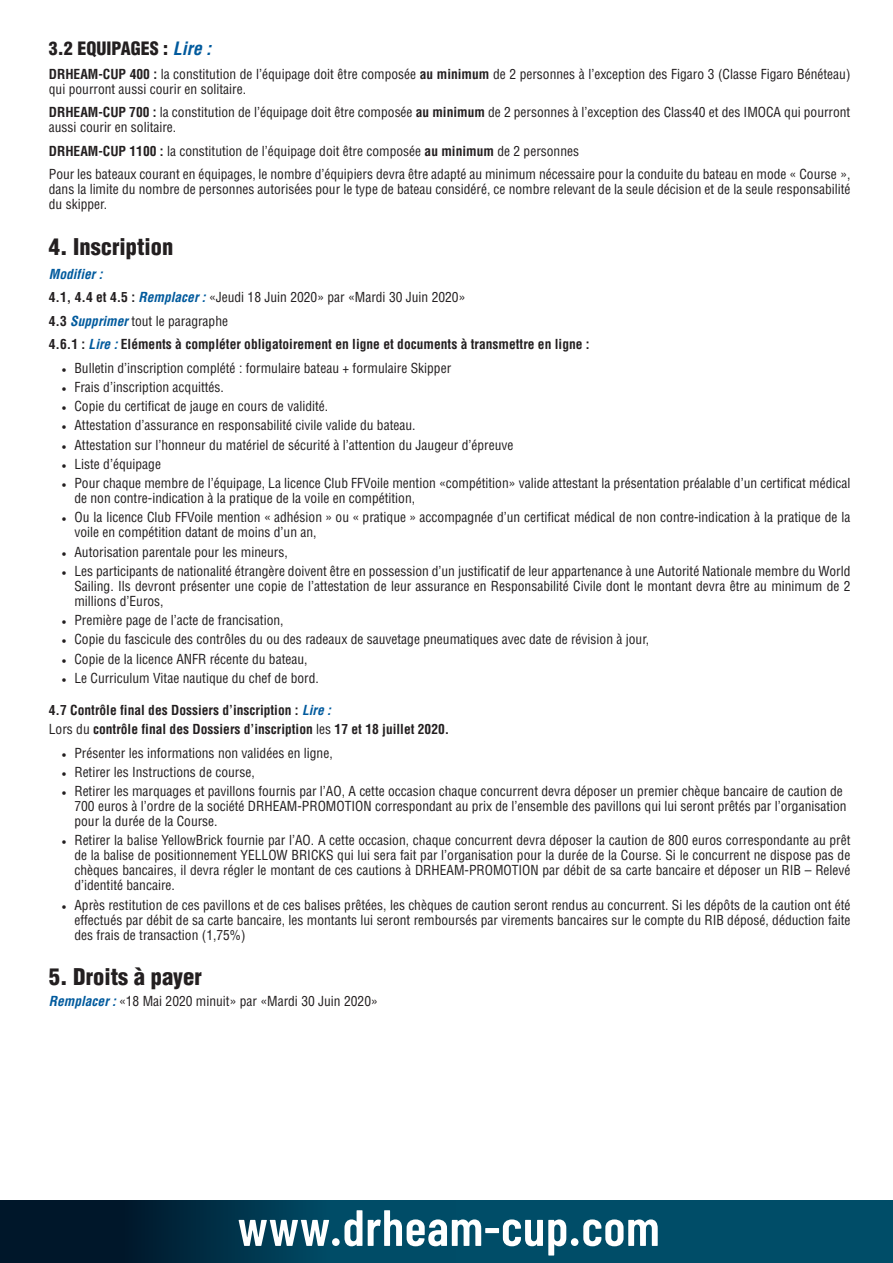
<style>
.page{position:relative;width:893px;height:1263px;background:#fff}
.page>*{position:absolute;margin:0;border:0;box-sizing:border-box;transform-origin:0 0}
.t1{font:600 51px "Barlow Condensed";letter-spacing:.01em;color:#fff}
.t2{font:900 condensed 22.5px "Helvetica LT Std";color:#231f20}
.t3{font:900 condensed 18px "Helvetica LT Std";color:#231f20}
.t4{font:condensed 13.5px/15px "Helvetica LT Std";color:#231f20}
.t5{font:700 condensed 13.5px/23.5px "Helvetica LT Std";color:#231f20}
.s1{font-weight:700;font-style:italic;color:#015a9d}
.s2{font-weight:700}
.s3{font-style:italic;color:#015a9d}
.s4{font-weight:400}
.s5{font-family:"Minion Pro";font-stretch:normal}
</style>
<div class="page">
<div style="left:0;top:1200px;width:893px;height:63px;background:#004d68"></div>
<div style="left:0;top:1200px;width:455px;height:63px;background:linear-gradient(to right,#000c1e,#005773)"></div>
<h3 class="t3" style="left:49px;top:37px;width:164px">3.2 EQUIPAGES : <span class="s1">Lire :</span></h3>
<p class="t4" style="left:49px;top:66px;width:803px"><span class="s2">DRHEAM-CUP 400 :</span> la constitution de l’équipage doit être composée <span class="s2">au minimum</span> de 2 personnes à l’exception des Figaro 3 (Classe Figaro Bénéteau) qui pourront aussi courir en solitaire.</p>
<p class="t4" style="left:49px;top:105px;width:803px"><span class="s2">DRHEAM-CUP 700 :</span> la constitution de l’équipage doit être composée <span class="s2">au minimum</span> de 2 personnes à l’exception des Class40 et des IMOCA qui pourront aussi courir en solitaire.</p>
<p class="t4" style="left:49px;top:139px;width:803px;line-height:23.5px"><span class="s2">DRHEAM-CUP 1100 :</span> la constitution de l’équipage doit être composée <span class="s2">au minimum</span> de 2 personnes<br>Pour les bateaux courant en équipages, le nombre d’équipiers devra être adapté au minimum nécessaire pour la conduite du bateau en mode « Course »,</p>
<p class="t4" style="left:49px;top:182px;width:803px">dans la limite du nombre de personnes autorisées pour le type de bateau considéré, ce nombre relevant de la seule décision et de la seule responsabilité du skipper.</p>
<h2 class="t2" style="left:49px;top:232px;width:126px">4. Inscription</h2>
<p class="t5" style="left:49px;top:262px;width:542px"><span class="s3">Modifier :<br></span>4.1, 4.4 et 4.5 : <span class="s3">Remplacer :</span> <span class="s4">«Jeudi 18 Juin 2020» par «Mardi 30 Juin 2020»<br></span>4.3 <span class="s3">Supprimer</span> <span class="s4">tout le paragraphe<br></span>4.6.1 : <span class="s3">Lire :</span> Eléments à compléter obligatoirement en ligne et documents à transmettre en ligne :</p>
<p class="t4" style="left:62px;top:360px;width:391px"><span class="s5">•</span> Bulletin d’inscription complété : formulaire bateau + formulaire Skipper</p>
<p class="t4" style="left:62px;top:379px;width:164px"><span class="s5">•</span> Frais d’inscription acquittés.</p>
<p class="t4" style="left:62px;top:398px;width:268px"><span class="s5">•</span> Copie du certificat de jauge en cours de validité.</p>
<p class="t4" style="left:62px;top:418px;width:355px"><span class="s5">•</span> Attestation d’assurance en responsabilité civile valide du bateau.</p>
<p class="t4" style="left:62px;top:437px;width:453px"><span class="s5">•</span> Attestation sur l’honneur du matériel de sécurité à l’attention du Jaugeur d’épreuve</p>
<p class="t4" style="left:62px;top:456px;width:101px"><span class="s5">•</span> Liste d’équipage</p>
<p class="t4" style="left:74px;top:475px;width:777px;text-indent:-13px"><span class="s5">•</span> Pour chaque membre de l’équipage, La licence Club FFVoile mention «compétition» valide attestant la présentation préalable d’un certificat médical de non contre-indication à la pratique de la voile en compétition,</p>
<p class="t4" style="left:74px;top:510px;width:777px;text-indent:-13px"><span class="s5">•</span> Ou la licence Club FFVoile mention « adhésion » ou « pratique » accompagnée d’un certificat médical de non contre-indication à la pratique de la voile en compétition datant de moins d’un an,</p>
<p class="t4" style="left:62px;top:544px;width:228px"><span class="s5">•</span> Autorisation parentale pour les mineurs,</p>
<p class="t4" style="left:74px;top:563px;width:777px;text-align:justify;text-indent:-13px"><span class="s5">•</span> Les participants de nationalité étrangère doivent être en possession d’un justificatif de leur appartenance à une Autorité Nationale membre du World Sailing. Ils devront présenter une copie de l’attestation de leur assurance en Responsabilité Civile dont le montant devra être au minimum de 2 millions d’Euros,</p>
<p class="t4" style="left:62px;top:612px;width:223px"><span class="s5">•</span> Première page de l’acte de francisation,</p>
<p class="t4" style="left:62px;top:632px;width:589px"><span class="s5">•</span> Copie du fascicule des contrôles du ou des radeaux de sauvetage pneumatiques avec date de révision à jour,</p>
<p class="t4" style="left:62px;top:651px;width:247px"><span class="s5">•</span> Copie de la licence ANFR récente du bateau,</p>
<p class="t4" style="left:62px;top:670px;width:259px"><span class="s5">•</span> Le Curriculum Vitae nautique du chef de bord.</p>
<p class="t5" style="left:49px;top:700px;width:402px;line-height:19.2px">4.7 Contrôle final des Dossiers d’inscription : <span class="s3">Lire :<br></span><span class="s4">Lors du</span> contrôle final des Dossiers d’inscription <span class="s4">les</span> 17 et 18 juillet 2020.</p>
<p class="t4" style="left:62px;top:745px;width:273px"><span class="s5">•</span> Présenter les informations non validées en ligne,</p>
<p class="t4" style="left:62px;top:764px;width:195px"><span class="s5">•</span> Retirer les Instructions de course,</p>
<p class="t4" style="left:74px;top:784px;width:774px;text-indent:-13px"><span class="s5">•</span> Retirer les marquages et pavillons fournis par l’AO, A cette occasion chaque concurrent devra déposer un premier chèque bancaire de caution de<br>700 euros à l’ordre de la société DRHEAM-PROMOTION correspondant au prix de l’ensemble des pavillons qui lui seront prêtés par l’organisation pour la durée de la Course.</p>
<p class="t4" style="left:74px;top:833px;width:778px;text-align:justify;text-indent:-13px"><span class="s5">•</span> Retirer la balise YellowBrick fournie par l’AO. A cette occasion, chaque concurrent devra déposer la caution de 800 euros correspondante au prêt de la balise de positionnement YELLOW BRICKS qui lui sera fait par l’organisation pour la durée de la Course. Si le concurrent ne dispose pas de chèques bancaires, il devra régler le montant de ces cautions à DRHEAM-PROMOTION par débit de sa carte bancaire et déposer un RIB – Relevé d’identité bancaire.</p>
<p class="t4" style="left:74px;top:897px;width:778px;text-align:justify;text-indent:-13px"><span class="s5">•</span> Après restitution de ces pavillons et de ces balises prêtées, les chèques de caution seront rendus au concurrent. Si les dépôts de la caution ont été effectués par débit de sa carte bancaire, les montants lui seront remboursés par virements bancaires sur le compte du RIB déposé, déduction faite des frais de transaction (1,75%)</p>
<h2 class="t2" style="left:49px;top:963px;width:155px">5. Droits à payer</h2>
<p class="t4" style="left:49px;top:994px;width:330px"><span class="s1">Remplacer :</span> «18 Mai 2020 minuit» par «Mardi 30 Juin 2020»</p>
<h1 class="t1" style="left:238px;top:1196px;width:424px">www.drheam-cup.com</h1>
</div>
